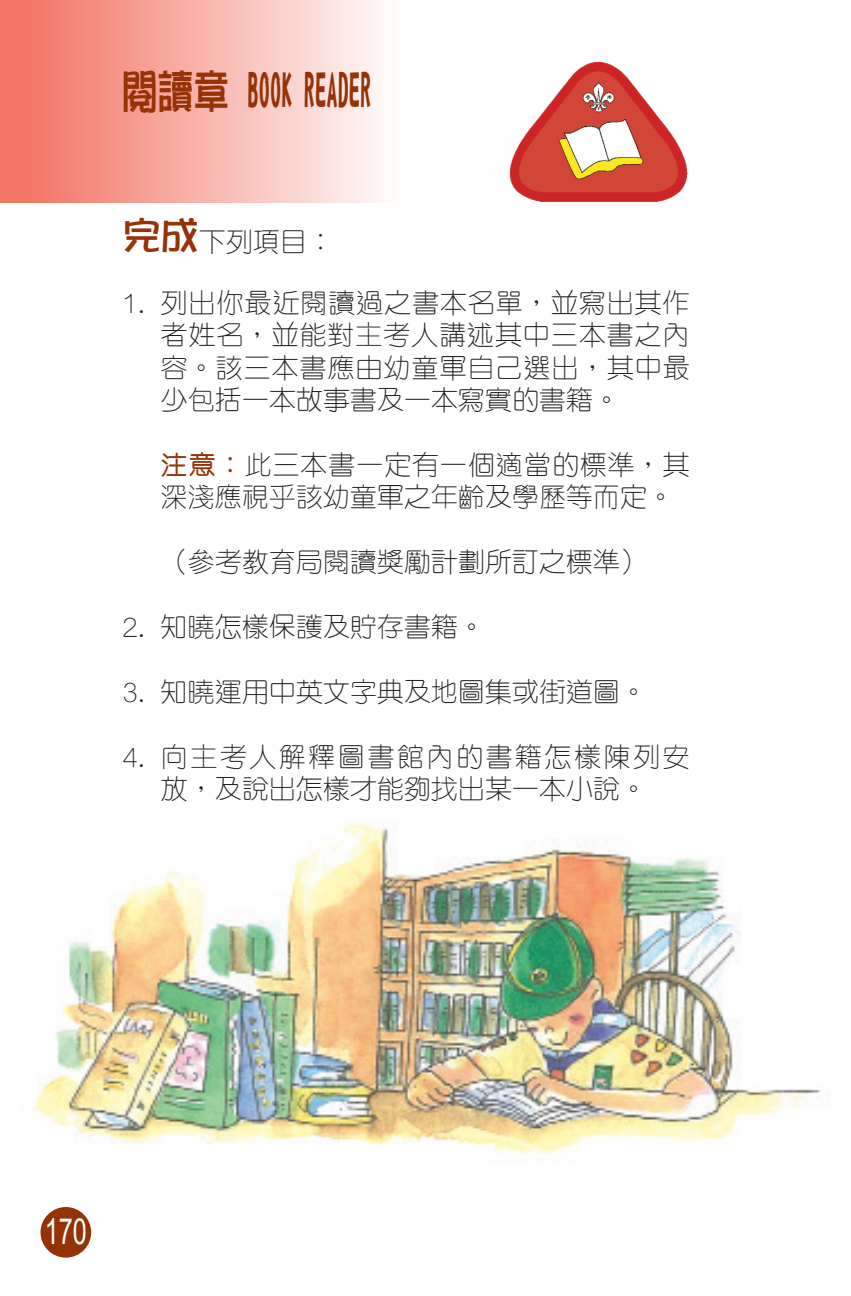
<style>
.page{position:relative;width:851px;height:1296px;background:#fff}
.page>*{position:absolute;margin:0;border:0;box-sizing:border-box;transform-origin:0 0}
.頂標{font:45px "DFPOP1 W7 WIN BF";color:#953206;scale:.8 1}
.t1{font:36px "Arial";color:#fff;scale:.7 1}
.內文{font:300 27px/32.4px "M Yuen HK";color:#231f20;text-align:justify}
.內文-2{font:300 27px/32.4px "M Yuen HK";letter-spacing:.095em;color:#231f20;text-align:center}
.s1{font-weight:500;color:#953206}
</style>
<div class="page">
<img style="left:33px;top:823px;width:788px;height:331px">
<img style="left:509px;top:61px;width:179px;height:141px">
<div style="left:40px;top:1207px;width:51px;height:51px;background:#953206;border-radius:50%"></div>
<div style="left:0;top:0;width:507px;height:202px;background:linear-gradient(to right,#f27362,#fff)"></div>
<p class="頂標" style="left:122px;top:69px;width:314px">閱讀章 BOOK READER</p>
<p class="內文" style="left:123px;top:225px;width:213px"><sup>完成</sup>下列項目︰</p>
<p class="內文" style="left:161px;top:285px;width:530px;text-indent:-38px">1. 列出你最近閱讀過之書本名單，並寫出其作者姓名，並能對主考人講述其中三本書之內容。該三本書應由幼童軍自己選出，其中最少包括一本故事書及一本寫實的書籍。</p>
<p class="內文" style="left:161px;top:447px;width:530px"><span class="s1">注意︰</span>此三本書一定有一個適當的標準，其深淺應視乎該幼童軍之年齡及學歷等而定。</p>
<p class="內文" style="left:161px;top:545px;width:488px">（參考教育局閱讀獎勵計劃所訂之標準）</p>
<p class="內文" style="left:123px;top:609px;width:364px">2. 知曉怎樣保護及貯存書籍。</p>
<p class="內文" style="left:123px;top:674px;width:526px">3. 知曉運用中英文字典及地圖集或街道圖。</p>
<p class="內文-2" style="left:123px;top:739px;width:568px">4. 向主考人解釋圖書館內的書籍怎樣陳列安放，及說出怎樣才能夠找出某一本小說。</p>
<h2 class="t1" style="left:45px;top:1207px;width:62px">170</h2>
</div>
